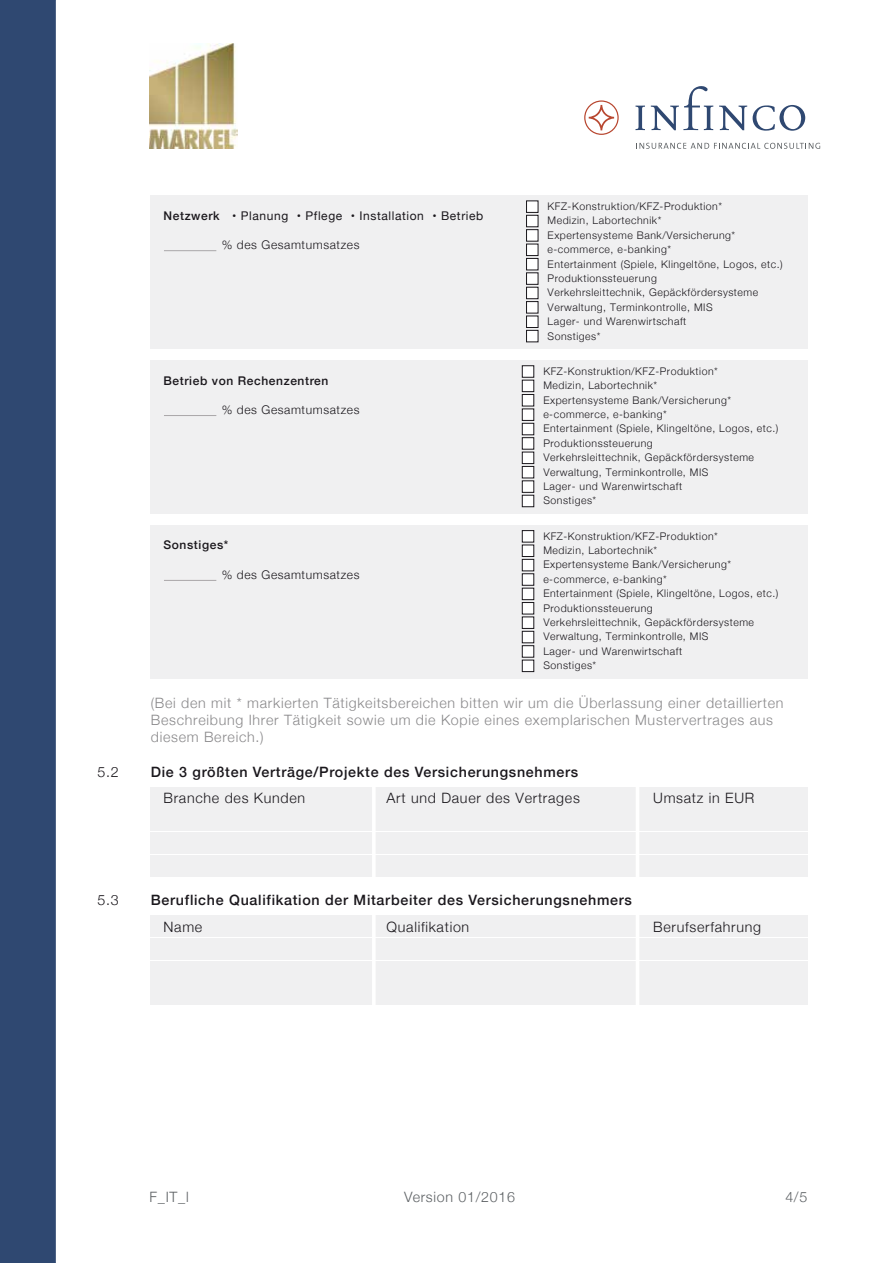
<style>
.page{position:relative;width:893px;height:1263px;background:#fff}
.page>*{position:absolute;margin:0;border:0;box-sizing:border-box;transform-origin:0 0}
.t1{font:300 14.25px/17.1px "Helvetica Neue";letter-spacing:.05em;color:#8a898b}
.t2{font:500 14.25px "Helvetica Neue";letter-spacing:.05em;color:#1a171c}
.t3{font:300 14.25px "Helvetica Neue";letter-spacing:.05em;color:#1a171c}
.t4{font:300 14.25px "Helvetica Neue";letter-spacing:.05em;color:#5d6164}
.t5{font:300 12px "Helvetica Neue";letter-spacing:.05em;color:#1a171c}
.t6{font:12px "Helvetica Neue";letter-spacing:.05em;color:#1a171c}
.t7{font:500 12px "Helvetica Neue";letter-spacing:.05em;color:#1a171c}
.t8{font:300 10.5px/14.4px "Helvetica Neue";letter-spacing:.05em;color:#1a171c}
.s1{font-weight:500}
</style>
<div class="page">
<div style="left:151px;top:195px;width:657px;height:153px;background:#f0f0f1"></div>
<div style="left:526px;top:201px;width:12px;height:12px;background:#fff;border:1px solid #1a171c"></div>
<div style="left:526px;top:215px;width:12px;height:12px;background:#fff;border:1px solid #1a171c"></div>
<div style="left:526px;top:229px;width:12px;height:12px;background:#fff;border:1px solid #1a171c"></div>
<div style="left:526px;top:244px;width:12px;height:12px;background:#fff;border:1px solid #1a171c"></div>
<div style="left:526px;top:258px;width:12px;height:12px;background:#fff;border:1px solid #1a171c"></div>
<div style="left:526px;top:273px;width:12px;height:11px;background:#fff"></div>
<div style="left:526px;top:287px;width:12px;height:12px;background:#fff;border:1px solid #1a171c"></div>
<div style="left:526px;top:301px;width:12px;height:12px;background:#fff;border:1px solid #1a171c"></div>
<div style="left:526px;top:316px;width:12px;height:12px;background:#fff;border:1px solid #1a171c"></div>
<div style="left:526px;top:330px;width:12px;height:12px;background:#fff;border:1px solid #1a171c"></div>
<div style="left:151px;top:360px;width:657px;height:153px;background:#f0f0f1"></div>
<div style="left:522px;top:366px;width:12px;height:11px;background:#fff;border:1px solid #1a171c"></div>
<div style="left:522px;top:380px;width:12px;height:12px;background:#fff;border:1px solid #1a171c"></div>
<div style="left:522px;top:394px;width:12px;height:12px;background:#fff;border:1px solid #1a171c"></div>
<div style="left:522px;top:409px;width:12px;height:12px;background:#fff;border:1px solid #1a171c"></div>
<div style="left:522px;top:423px;width:12px;height:12px;background:#fff;border:1px solid #1a171c"></div>
<div style="left:522px;top:437px;width:12px;height:12px;background:#fff;border:1px solid #1a171c"></div>
<div style="left:522px;top:452px;width:12px;height:12px;background:#fff;border:1px solid #1a171c"></div>
<div style="left:522px;top:466px;width:12px;height:12px;background:#fff;border:1px solid #1a171c"></div>
<div style="left:522px;top:481px;width:12px;height:11px;background:#fff;border:1px solid #1a171c"></div>
<div style="left:522px;top:495px;width:12px;height:12px;background:#fff;border:1px solid #1a171c"></div>
<div style="left:151px;top:525px;width:657px;height:153px;background:#f0f0f1"></div>
<div style="left:522px;top:530px;width:12px;height:12px;background:#fff;border:1px solid #1a171c"></div>
<div style="left:522px;top:545px;width:12px;height:12px;background:#fff;border:1px solid #1a171c"></div>
<div style="left:522px;top:559px;width:12px;height:12px;background:#fff;border:1px solid #1a171c"></div>
<div style="left:522px;top:573px;width:12px;height:12px;background:#fff;border:1px solid #1a171c"></div>
<div style="left:522px;top:588px;width:12px;height:12px;background:#fff;border:1px solid #1a171c"></div>
<div style="left:522px;top:602px;width:12px;height:12px;background:#fff;border:1px solid #1a171c"></div>
<div style="left:522px;top:617px;width:12px;height:12px;background:#fff;border:1px solid #1a171c"></div>
<div style="left:522px;top:631px;width:12px;height:12px;background:#fff;border:1px solid #1a171c"></div>
<div style="left:522px;top:645px;width:12px;height:12px;background:#fff;border:1px solid #1a171c"></div>
<div style="left:522px;top:660px;width:12px;height:12px;background:#fff;border:1px solid #1a171c"></div>
<div style="left:151px;top:810px;width:657px;height:21px;background:#f0f0f1"></div>
<div style="left:151px;top:833px;width:657px;height:21px;background:#f0f0f1"></div>
<div style="left:151px;top:856px;width:657px;height:21px;background:#f0f0f1"></div>
<div style="left:151px;top:787px;width:657px;height:21px;background:#f0f0f1"></div>
<hr style="left:372px;top:785px;width:4px;height:95px;background:#fff">
<hr style="left:636px;top:785px;width:3px;height:95px;background:#fff">
<div style="left:151px;top:938px;width:657px;height:21px;background:#f0f0f1"></div>
<div style="left:151px;top:961px;width:657px;height:21px;background:#f0f0f1"></div>
<div style="left:151px;top:984px;width:657px;height:21px;background:#f0f0f1"></div>
<div style="left:151px;top:915px;width:657px;height:21px;background:#f0f0f1"></div>
<hr style="left:372px;top:913px;width:4px;height:95px;background:#fff">
<hr style="left:636px;top:913px;width:3px;height:95px;background:#fff">
<svg style="left:584px;top:100px;width:35px;height:35px"></svg>
<svg style="left:635px;top:106px;width:10px;height:24px"></svg>
<svg style="left:651px;top:86px;width:62px;height:44px"></svg>
<svg style="left:719px;top:106px;width:28px;height:24px"></svg>
<svg style="left:753px;top:105px;width:52px;height:26px"></svg>
<svg style="left:636px;top:143px;width:184px;height:6px"></svg>
<div style="left:0;top:0;width:55px;height:1263px;background:#2f4871"></div>
<img style="left:150px;top:44px;width:88px;height:105px">
<hr style="left:164px;top:250px;width:52px;height:1px;background:#aaa7a9">
<hr style="left:164px;top:415px;width:52px;height:1px;background:#aaa7a9">
<hr style="left:164px;top:580px;width:52px;height:1px;background:#aaa7a9">
<h1 class="t3" style="left:97px;top:760px;width:23px">5.2</h1>
<p class="t6" style="left:164px;top:207px;width:321px"><span class="s1">Netzwerk</span> • Planung • Pflege • Installation • Betrieb</p>
<p class="t8" style="left:548px;top:198px;width:237px">KFZ-Konstruktion/KFZ-Produktion*<br>Medizin, Labortechnik*<br>Expertensysteme Bank/Versicherung* e-commerce, e-banking*<br>Entertainment (Spiele, Klingeltöne, Logos, etc.)<br>Produktionssteuerung<br>Verkehrsleittechnik, Gepäckfördersysteme<br>Verwaltung, Terminkontrolle, MIS<br>Lager- und Warenwirtschaft<br>Sonstiges*</p>
<p class="t7" style="left:164px;top:371px;width:166px">Betrieb von Rechenzentren</p>
<p class="t8" style="left:543px;top:363px;width:237px">KFZ-Konstruktion/KFZ-Produktion*<br>Medizin, Labortechnik*<br>Expertensysteme Bank/Versicherung* e-commerce, e-banking*<br>Entertainment (Spiele, Klingeltöne, Logos, etc.)<br>Produktionssteuerung<br>Verkehrsleittechnik, Gepäckfördersysteme<br>Verwaltung, Terminkontrolle, MIS<br>Lager- und Warenwirtschaft<br>Sonstiges*</p>
<p class="t7" style="left:164px;top:535px;width:66px">Sonstiges*</p>
<p class="t8" style="left:543px;top:528px;width:237px">KFZ-Konstruktion/KFZ-Produktion*<br>Medizin, Labortechnik*<br>Expertensysteme Bank/Versicherung* e-commerce, e-banking*<br>Entertainment (Spiele, Klingeltöne, Logos, etc.)<br>Produktionssteuerung<br>Verkehrsleittechnik, Gepäckfördersysteme<br>Verwaltung, Terminkontrolle, MIS<br>Lager- und Warenwirtschaft<br>Sonstiges*</p>
<p class="t5" style="left:222px;top:235px;width:139px">% des Gesamtumsatzes</p>
<p class="t5" style="left:222px;top:400px;width:139px">% des Gesamtumsatzes</p>
<p class="t5" style="left:222px;top:565px;width:139px">% des Gesamtumsatzes</p>
<h1 class="t1" style="left:151px;top:693px;width:634px">(Bei den mit * markierten Tätigkeitsbereichen bitten wir um die Überlassung einer detaillierten<br>Beschreibung Ihrer Tätigkeit sowie um die Kopie eines exemplarischen Mustervertrages aus diesem Bereich.)</h1>
<h1 class="t2" style="left:151px;top:760px;width:429px">Die 3 größten Verträge/Projekte des Versicherungsnehmers</h1>
<h1 class="t3" style="left:164px;top:787px;width:143px">Branche des Kunden</h1>
<h1 class="t3" style="left:387px;top:787px;width:195px">Art und Dauer des Vertrages</h1>
<h1 class="t3" style="left:653px;top:787px;width:103px">Umsatz in EUR</h1>
<h1 class="t3" style="left:97px;top:888px;width:23px">5.3</h1>
<h1 class="t2" style="left:151px;top:888px;width:483px">Berufliche Qualifikation der Mitarbeiter des Versicherungsnehmers</h1>
<h1 class="t3" style="left:164px;top:915px;width:40px">Name</h1>
<h1 class="t3" style="left:387px;top:915px;width:84px">Qualifikation</h1>
<h1 class="t3" style="left:653px;top:915px;width:109px">Berufserfahrung</h1>
<h1 class="t4" style="left:150px;top:1185px;width:41px">F_IT_l</h1>
<h1 class="t4" style="left:404px;top:1185px;width:112px">Version 01/2016</h1>
<h1 class="t4" style="left:785px;top:1185px;width:24px">4/5</h1>
</div>
